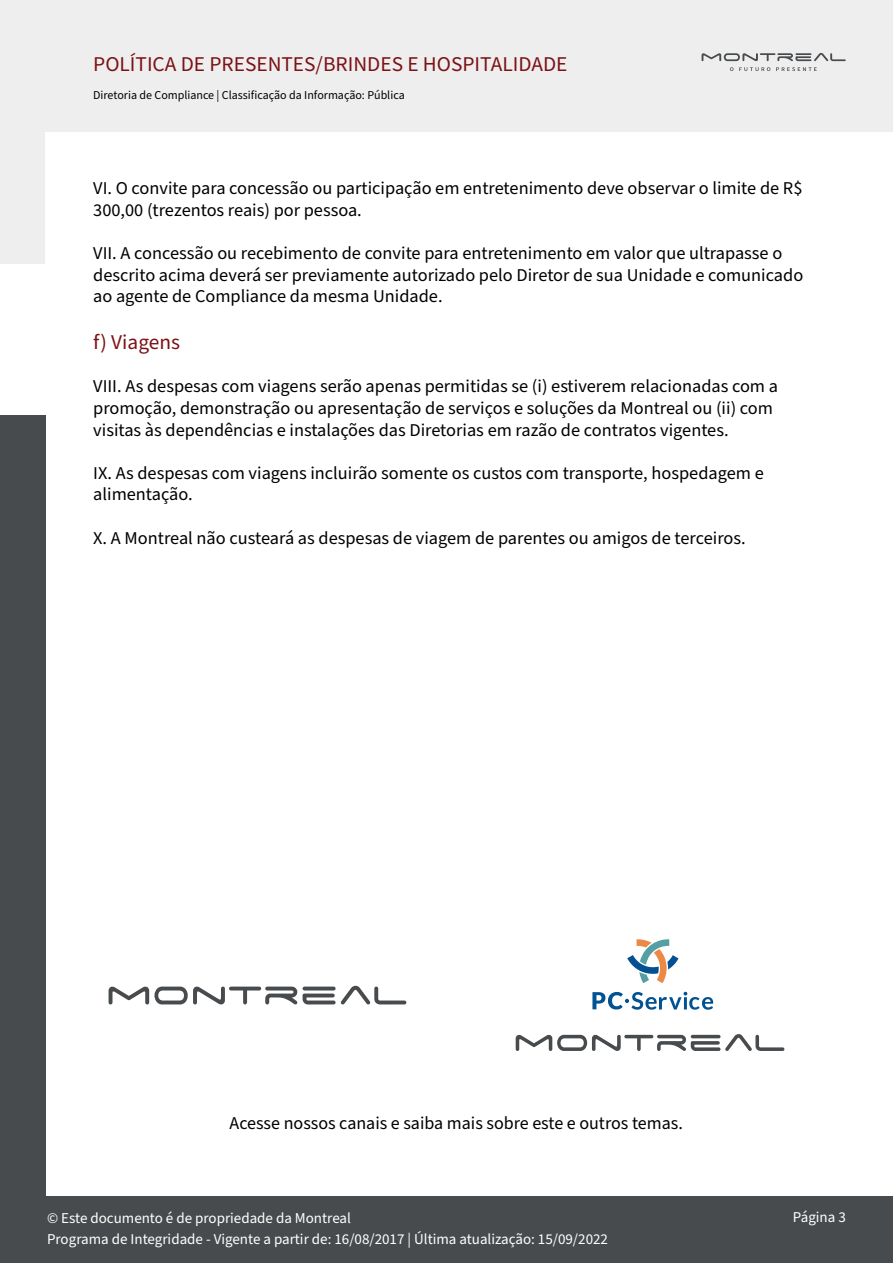
<style>
.page{position:relative;width:893px;height:1263px;background:#fff}
.page>*{position:absolute;margin:0;border:0;box-sizing:border-box;transform-origin:0 0}
.t1{font:21px "Source Sans Pro";color:#7c1215}
.t2{font:18px/21.6px "Source Sans Pro";color:#000001}
.t3{font:15px/21px "Source Sans Pro";color:#fff}
.t4{font:12px "Source Sans Pro";color:#000001}
</style>
<div class="page">
<div style="left:0;top:1197px;width:893px;height:66px;background:#484b4d"></div>
<div style="left:0;top:415px;width:45px;height:848px;background:#484b4d"></div>
<div style="left:0;top:0;width:45px;height:263px;background:#eeeeef"></div>
<div style="left:0;top:0;width:893px;height:131px;background:#eeeeef"></div>
<svg style="left:702px;top:53px;width:144px;height:18px"></svg>
<svg style="left:627px;top:939px;width:51px;height:44px"></svg>
<svg style="left:592px;top:992px;width:121px;height:18px"></svg>
<svg style="left:516px;top:1034px;width:269px;height:17px"></svg>
<svg style="left:109px;top:986px;width:298px;height:19px"></svg>
<p class="t1" style="left:93px;top:50px;width:476px">POLÍTICA DE PRESENTES/BRINDES E HOSPITALIDADE</p>
<p class="t4" style="left:93px;top:87px;width:313px">Diretoria de Compliance | Classificação da Informação: Pública</p>
<p class="t2" style="left:93px;top:178px;width:711px">VI. O convite para concessão ou participação em entretenimento deve observar o limite de R$<br>300,00 (trezentos reais) por pessoa.</p>
<p class="t2" style="left:93px;top:243px;width:712px">VII. A concessão ou recebimento de convite para entretenimento em valor que ultrapasse o descrito acima deverá ser previamente autorizado pelo Diretor de sua Unidade e comunicado ao agente de Compliance da mesma Unidade.</p>
<p class="t1" style="left:93px;top:328px;width:88px">f) Viagens</p>
<p class="t2" style="left:93px;top:376px;width:686px">VIII. As despesas com viagens serão apenas permitidas se (i) estiverem relacionadas com a promoção, demonstração ou apresentação de serviços e soluções da Montreal ou (ii) com visitas às dependências e instalações das Diretorias em razão de contratos vigentes.</p>
<p class="t2" style="left:93px;top:463px;width:672px">IX. As despesas com viagens incluirão somente os custos com transporte, hospedagem e alimentação.</p>
<p class="t2" style="left:93px;top:527px;width:654px">X. A Montreal não custeará as despesas de viagem de parentes ou amigos de terceiros.</p>
<p class="t2" style="left:230px;top:1113px;width:455px">Acesse nossos canais e saiba mais sobre este e outros temas.</p>
<p class="t3" style="left:47px;top:1207px;width:562px">© Este documento é de propriedade da Montreal<br>Programa de Integridade - Vigente a partir de: 16/08/2017 | Última atualização: 15/09/2022</p>
<p class="t3" style="left:793px;top:1207px;width:54px">Página 3</p>
</div>
